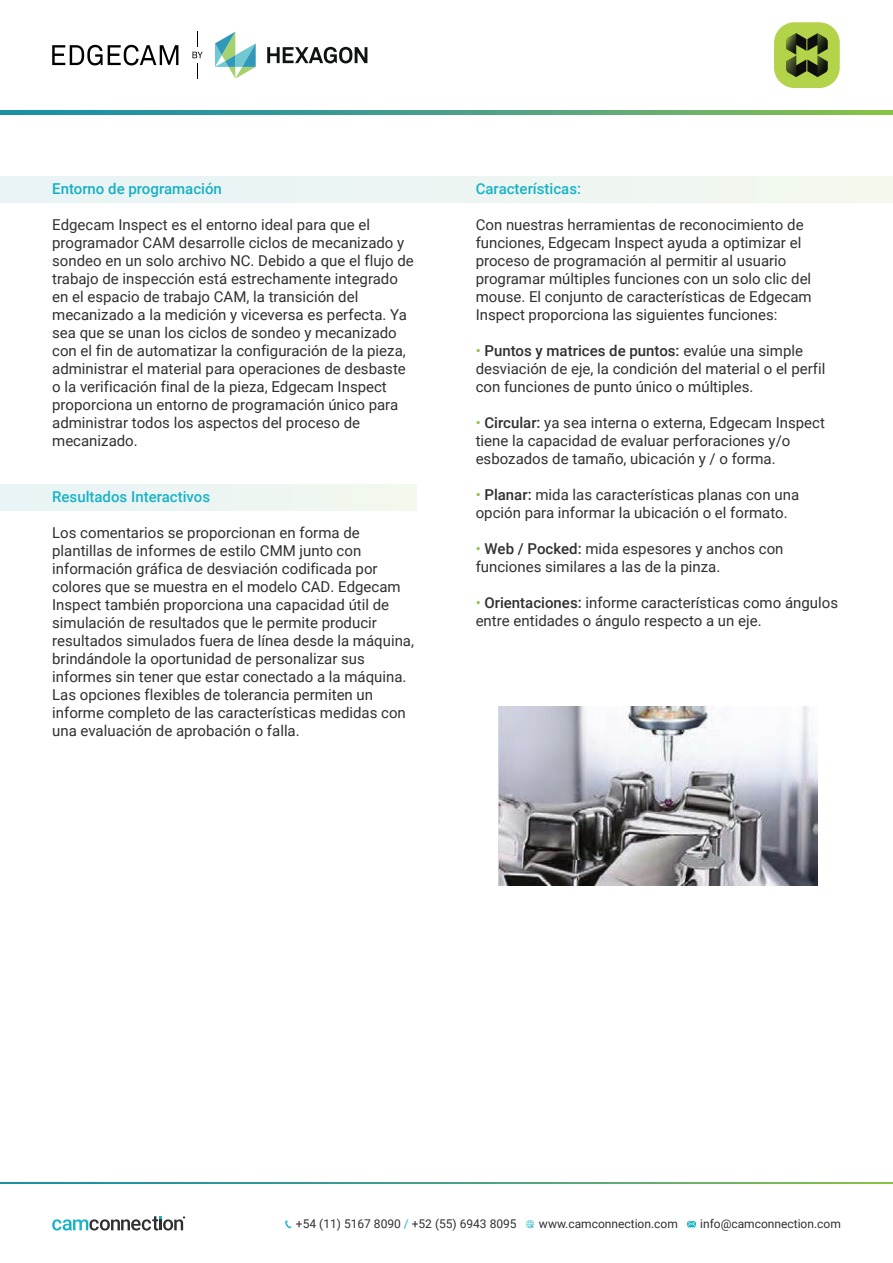
<style>
.page{position:relative;width:893px;height:1263px;background:#fff}
.page>*{position:absolute;margin:0;border:0;box-sizing:border-box;transform-origin:0 0}
.t1{font:15px/18px "Roboto";color:#313031}
.t2{font:500 15px "Roboto";color:#17b3c6}
.t3{font:12px "Roboto";color:#313031}
.s1{color:#8dc63e}
.s2{font-weight:500}
.s3{color:#17b3c6}
</style>
<div class="page">
<div style="left:0;top:484px;width:416px;height:26px;background:#edf5f3"></div>
<img style="left:498px;top:706px;width:319px;height:180px">
<svg style="left:0;top:110px;width:893px;height:4px;background:#4ca382"></svg>
<svg style="left:0;top:1182px;width:893px;height:1px"></svg>
<svg style="left:52px;top:1216px;width:133px;height:14px"></svg>
<svg style="left:285px;top:1220px;width:6px;height:8px"></svg>
<svg style="left:687px;top:1221px;width:9px;height:6px"></svg>
<svg style="left:526px;top:1220px;width:8px;height:8px"></svg>
<svg style="left:52px;top:45px;width:126px;height:20px"></svg>
<svg style="left:192px;top:32px;width:11px;height:47px"></svg>
<svg style="left:267px;top:47px;width:100px;height:16px"></svg>
<svg style="left:215px;top:32px;width:41px;height:47px"></svg>
<div style="left:774px;top:22px;width:66px;height:66px;background:#b3d34b;border-radius:21px"></div>
<svg style="left:786px;top:33px;width:42px;height:44px"></svg>
<div style="left:0;top:177px;width:893px;height:26px;background:#edf5f3"></div>
<p class="t2" style="left:52px;top:178px;width:171px">Entorno de programación</p>
<p class="t1" style="left:52px;top:215px;width:363px">Edgecam Inspect es el entorno ideal para que el programador CAM desarrolle ciclos de mecanizado y sondeo en un solo archivo NC. Debido a que el flujo de trabajo de inspección está estrechamente integrado en el espacio de trabajo CAM, la transición del mecanizado a la medición y viceversa es perfecta. Ya sea que se unan los ciclos de sondeo y mecanizado con el fin de automatizar la configuración de la pieza, administrar el material para operaciones de desbaste o la verificación final de la pieza, Edgecam Inspect proporciona un entorno de programación único para administrar todos los aspectos del proceso de mecanizado.</p>
<p class="t2" style="left:52px;top:486px;width:159px">Resultados Interactivos</p>
<p class="t1" style="left:52px;top:523px;width:363px">Los comentarios se proporcionan en forma de plantillas de informes de estilo CMM junto con información gráfica de desviación codificada por colores que se muestra en el modelo CAD. Edgecam Inspect también proporciona una capacidad útil de simulación de resultados que le permite producir resultados simulados fuera de línea desde la máquina, brindándole la oportunidad de personalizar sus informes sin tener que estar conectado a la máquina.<br>Las opciones flexibles de tolerancia permiten un informe completo de las características medidas con una evaluación de aprobación o falla.</p>
<p class="t2" style="left:476px;top:178px;width:107px">Características:</p>
<p class="t1" style="left:476px;top:215px;width:337px">Con nuestras herramientas de reconocimiento de funciones, Edgecam Inspect ayuda a optimizar el proceso de programación al permitir al usuario programar múltiples funciones con un solo clic del mouse. El conjunto de características de Edgecam Inspect proporciona las siguientes funciones:</p>
<p class="t1" style="left:476px;top:341px;width:351px"><span class="s1">•</span> <span class="s2">Puntos y matrices de puntos:</span> evalúe una simple desviación de eje, la condición del material o el perfil con funciones de punto único o múltiples.</p>
<p class="t1" style="left:476px;top:413px;width:351px"><span class="s1">•</span> <span class="s2">Circular:</span> ya sea interna o externa, Edgecam Inspect tiene la capacidad de evaluar perforaciones y/o esbozados de tamaño, ubicación y / o forma.</p>
<p class="t1" style="left:476px;top:485px;width:325px"><span class="s1">•</span> <span class="s2">Planar:</span> mida las características planas con una opción para informar la ubicación o el formato.</p>
<p class="t1" style="left:476px;top:539px;width:309px"><span class="s1">•</span> <span class="s2">Web / Pocked:</span> mida espesores y anchos con funciones similares a las de la pinza.</p>
<p class="t1" style="left:476px;top:593px;width:364px"><span class="s1">•</span> <span class="s2">Orientaciones:</span> informe características como ángulos entre entidades o ángulo respecto a un eje.</p>
<p class="t3" style="left:296px;top:1215px;width:222px">+54 (11) 5167 8090 <span class="s3">/</span> +52 (55) 6943 8095</p>
<p class="t3" style="left:539px;top:1215px;width:140px">www.camconnection.com</p>
<p class="t3" style="left:700px;top:1215px;width:142px">info@camconnection.com</p>
</div>
